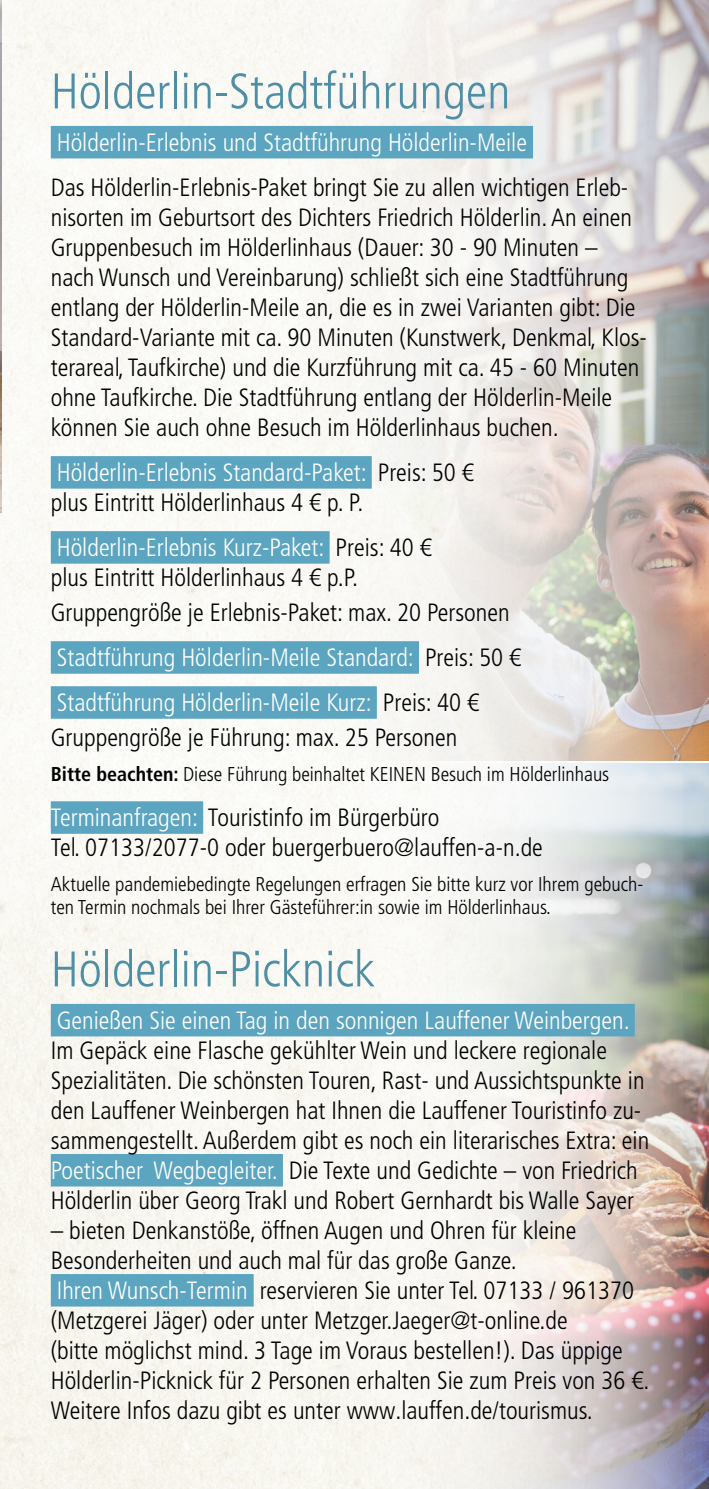
<style>
.page{position:relative;width:709px;height:1489px;background:#fff}
.page>*{position:absolute;margin:0;border:0;box-sizing:border-box;transform-origin:0 0}
.t1{font:300 condensed 50px "Frutiger LT Pro";color:#4f8fa5}
.t2{font:300 condensed 25px/30px "Frutiger LT Pro";color:#000}
.t3{font:300 condensed 25px/45px "Frutiger LT Pro";color:#fff}
.t4{font:300 condensed 20px/22.5px "Frutiger LT Pro";color:#000}
.s1{color:#fff}
.s2{color:#000}
.s3{font-weight:700}
</style>
<div class="page">
<img style="left:0;top:0;width:312px;height:1488px">
<img style="left:0;top:0;width:1px;height:513px">
<img style="left:124px;top:0;width:582px;height:761px">
<img style="left:270px;top:763px;width:436px;height:725px">
<div style="left:51px;top:126px;width:482px;height:32px;background:#5ca5c0"></div>
<div style="left:51px;top:456px;width:321px;height:32px;background:#5ca5c0"></div>
<div style="left:51px;top:531px;width:278px;height:32px;background:#5ca5c0"></div>
<div style="left:51px;top:641px;width:368px;height:32px;background:#5ca5c0"></div>
<div style="left:51px;top:686px;width:326px;height:32px;background:#5ca5c0"></div>
<div style="left:51px;top:801px;width:152px;height:32px;background:#5ca5c0"></div>
<div style="left:51px;top:1003px;width:584px;height:33px;background:#5ca5c0"></div>
<div style="left:51px;top:1153px;width:232px;height:33px;background:#5ca5c0"></div>
<div style="left:51px;top:1273px;width:203px;height:33px;background:#5ca5c0"></div>
<img style="left:706px;top:0;width:3px;height:1488px">
<h1 class="t1" style="left:51px;top:62px;width:461px">Hölderlin-Stadtführungen</h1>
<p class="t3" style="left:57px;top:120px;width:471px">Hölderlin-Erlebnis und Stadtführung Hölderlin-Meile</p>
<p class="t2" style="left:51px;top:173px;width:597px">Das Hölderlin-Erlebnis-Paket bringt Sie zu allen wichtigen Erleb&shy;nisorten im Geburtsort des Dichters Friedrich Hölderlin. An einen Gruppenbesuch im Hölderlinhaus (Dauer: 30 - 90 Minuten – nach Wunsch und Vereinbarung) schließt sich eine Stadtführung entlang der Hölderlin-Meile an, die es in zwei Varianten gibt: Die Standard-Variante mit ca. 90 Minuten (Kunstwerk, Denkmal, Klos&shy;terareal, Taufkirche) und die Kurzführung mit ca. 45 - 60 Minuten ohne Taufkirche. Die Stadtführung entlang der Hölderlin-Meile können Sie auch ohne Besuch im Hölderlinhaus buchen.</p>
<p class="t2" style="left:51px;top:458px;width:424px"><span class="s1">Hölderlin-Erlebnis Standard-Paket:</span> Preis: 50 € plus Eintritt Hölderlinhaus 4 € p. P.</p>
<p class="t2" style="left:51px;top:533px;width:382px"><span class="s1">Hölderlin-Erlebnis Kurz-Paket:</span> Preis: 40 € plus Eintritt Hölderlinhaus 4 € p.P.</p>
<p class="t3" style="left:51px;top:590px;width:472px"><span class="s2">Gruppengröße je Erlebnis-Paket: max. 20 Personen<br></span>Stadtführung Hölderlin-Meile Standard: <span class="s2">Preis: 50 €<br></span>Stadtführung Hölderlin-Meile Kurz: <span class="s2">Preis: 40 €</span></p>
<p class="t2" style="left:51px;top:723px;width:408px">Gruppengröße je Führung: max. 25 Personen</p>
<p class="t4" style="left:51px;top:763px;width:560px"><span class="s3">Bitte beachten:</span> Diese Führung beinhaltet KEINEN Besuch im Hölderlinhaus</p>
<p class="t2" style="left:51px;top:803px;width:493px"><span class="s1">Terminanfragen:</span> Touristinfo im Bürgerbüro<br>Tel. 07133/2077-0 oder buergerbuero@lauffen-a-n.de</p>
<p class="t4" style="left:51px;top:873px;width:594px">Aktuelle pandemiebedingte Regelungen erfragen Sie bitte kurz vor Ihrem gebuch&shy;ten Termin nochmals bei Ihrer Gästeführer:in sowie im Hölderlinhaus.</p>
<h1 class="t1" style="left:51px;top:940px;width:326px">Hölderlin-Picknick</h1>
<p class="t3" style="left:57px;top:998px;width:574px">Genießen Sie einen Tag in den sonnigen Lauffener Weinbergen.</p>
<p class="t2" style="left:51px;top:1035px;width:600px">Im Gepäck eine Flasche gekühlter Wein und leckere regionale Spezialitäten. Die schönsten Touren, Rast- und Aussichtspunkte in den Lauffener Weinbergen hat Ihnen die Lauffener Touristinfo zu&shy;sammengestellt. Außerdem gibt es noch ein literarisches Extra: ein <span class="s1">Poetischer Wegbegleiter.</span> Die Texte und Gedichte – von Friedrich Hölderlin über Georg Trakl und Robert Gernhardt bis Walle Sayer</p>
<p class="t2" style="left:51px;top:1215px;width:600px">– bieten Denkanstöße, öffnen Augen und Ohren für kleine Besonderheiten und auch mal für das große Ganze.<br><span class="s1">Ihren Wunsch-Termin</span> reservieren Sie unter Tel. 07133 / 961370 (Metzgerei Jäger) oder unter Metzger.Jaeger@t-online.de<br>(bitte möglichst mind. 3 Tage im Voraus bestellen!). Das üppige Hölderlin-Picknick für 2 Personen erhalten Sie zum Preis von 36 €.<br>Weitere Infos dazu gibt es unter www.lauffen.de/tourismus.</p>
</div>
